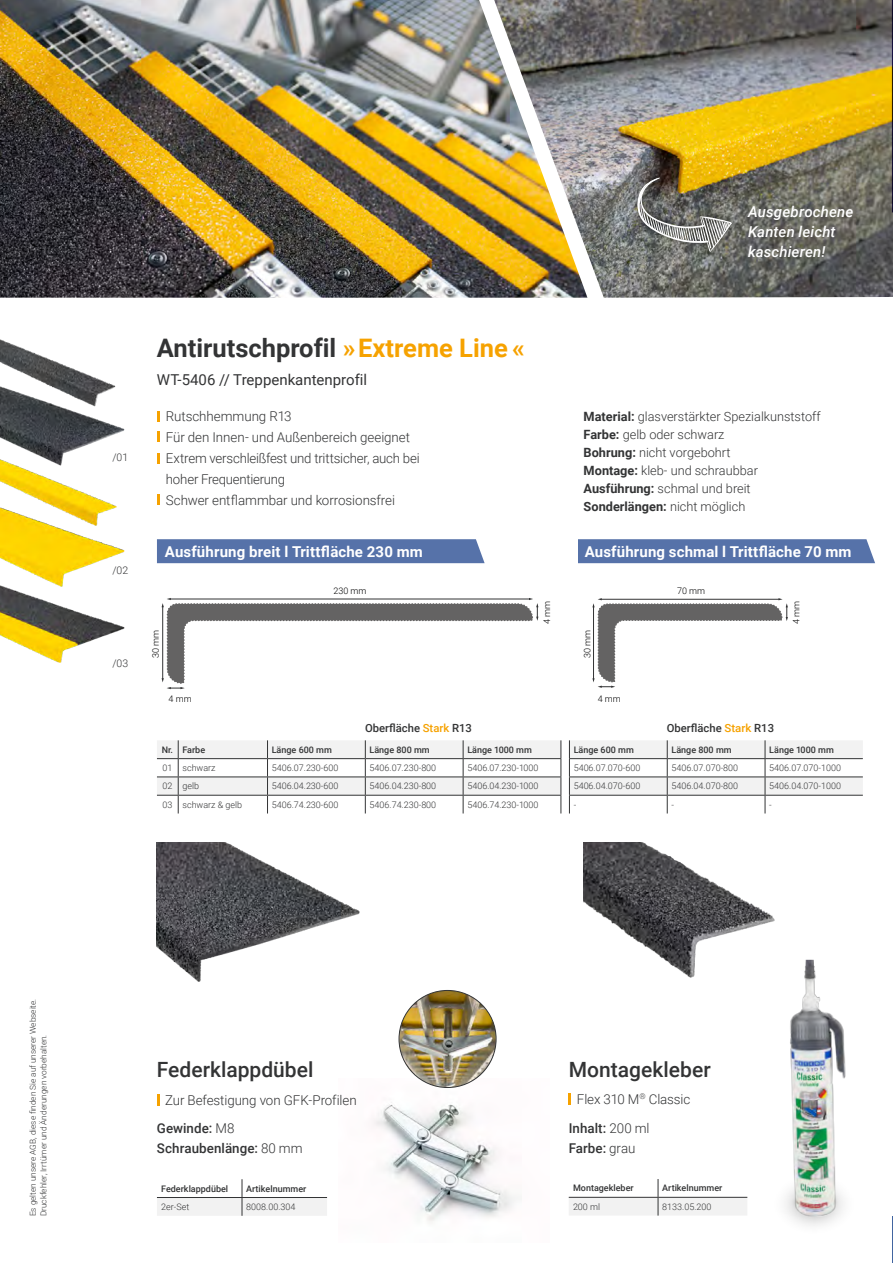
<style>
.page{position:relative;width:893px;height:1263px;background:#fff}
.page>*{position:absolute;margin:0;border:0;box-sizing:border-box;transform-origin:0 0}
.t1{font:700 25.5px "Roboto";color:#333435}
.t2{font:500 21px "Roboto";color:#333435}
.t3{font:700 15px "Roboto";letter-spacing:.01em;color:#fff}
.t4{font:italic 500 15px/19.5px "Roboto";letter-spacing:.01em;color:#fff}
.t5{font:15px "Roboto";color:#333435}
.t6{font:300 13.5px/21px "Roboto";letter-spacing:-.01em;color:#333435}
.t7{font:500 13.5px/19.5px "Roboto";letter-spacing:.005em;color:#333435}
.t8{font:300 12.75px/18px "Roboto";color:#333435}
.t9{font:500 11.25px "Roboto";color:#333435}
.t10{font:300 10.5px "Roboto";color:#333435}
.t11{font:300 9px "Roboto";color:#333435}
.t12{font:500 9px "Roboto";color:#333435}
.t13{font:300 9px "Roboto";color:#000}
.t14{font:300 8.25px/10.5px "Roboto";color:#333435}
.s1{color:#f6a200}
.s2{font-weight:700}
.s3{font-weight:500}
.s4{font-weight:300}
</style>
<div class="page">
<img style="left:0;top:0;width:494px;height:298px">
<img style="left:494px;top:0;width:399px;height:298px">
<svg style="left:619px;top:164px;width:129px;height:101px;background:#807b67"></svg>
<img style="left:0;top:339px;width:84px;height:34px">
<svg style="left:162px;top:598px;width:376px;height:91px"></svg>
<svg style="left:592px;top:598px;width:196px;height:90px"></svg>
<img style="left:157px;top:842px;width:203px;height:140px">
<svg style="left:157px;top:494px;width:2px;height:11px"></svg>
<div style="left:157px;top:539px;width:328px;height:24px;background:#5672a9"></div>
<div style="left:578px;top:539px;width:297px;height:24px;background:#5672a9"></div>
<svg style="left:892px;top:0;width:1px;height:213px"></svg>
<hr style="left:892px;top:1216px;width:1px;height:47px;background:#4265a0">
<img style="left:1px;top:373px;width:123px;height:98px">
<img style="left:1px;top:471px;width:123px;height:81px">
<img style="left:1px;top:552px;width:123px;height:111px">
<img style="left:373px;top:1087px;width:143px;height:135px">
<img style="left:399px;top:990px;width:97px;height:97px">
<img style="left:584px;top:842px;width:191px;height:136px">
<img style="left:754px;top:960px;width:92px;height:266px">
<svg style="left:157px;top:1094px;width:2px;height:12px"></svg>
<svg style="left:569px;top:1093px;width:2px;height:12px"></svg>
<svg style="left:569px;top:1179px;width:178px;height:36px"></svg>
<svg style="left:157px;top:1179px;width:170px;height:37px"></svg>
<svg style="left:157px;top:740px;width:706px;height:73px"></svg>
<svg style="left:157px;top:453px;width:2px;height:11px"></svg>
<svg style="left:157px;top:431px;width:2px;height:11px"></svg>
<svg style="left:157px;top:411px;width:2px;height:11px"></svg>
<h3 class="t4" style="left:748px;top:202px;width:107px">Ausgebrochene<br>Kanten leicht kaschieren!</h3>
<p class="t10" style="left:112px;top:450px;width:17px">/01</p>
<p class="t10" style="left:112px;top:563px;width:17px">/02</p>
<p class="t10" style="left:112px;top:655px;width:17px">/03</p>
<h1 class="t1" style="left:157px;top:330px;width:370px">Antirutschprofil <span class="s1">» Extreme Line «</span></h1>
<h3 class="t5" style="left:157px;top:369px;width:212px">WT-5406 // Treppenkantenprofil</h3>
<h3 class="t6" style="left:166px;top:405px;width:255px">Rutschhemmung R13<br>Für den Innen- und Außenbereich geeignet Extrem verschleißfest und trittsicher, auch bei hoher Frequentierung<br>Schwer entflammbar und korrosionsfrei</h3>
<h3 class="t8" style="left:584px;top:407px;width:239px"><span class="s2">Material:</span> glasverstärkter Spezialkunststoff<br><span class="s2">Farbe:</span> gelb oder schwarz<br><span class="s2">Bohrung:</span> nicht vorgebohrt<br><span class="s2">Montage:</span> kleb- und schraubbar<br><span class="s2">Ausführung:</span> schmal und breit<br><span class="s2">Sonderlängen:</span> nicht möglich</h3>
<h3 class="t3" style="left:165px;top:541px;width:259px">Ausführung breit l Trittfläche 230 mm</h3>
<h3 class="t3" style="left:585px;top:541px;width:268px">Ausführung schmal l Trittfläche 70 mm</h3>
<p class="t13" style="left:149px;top:658px;width:30px;rotate:-90deg">30 mm</p>
<p class="t13" style="left:169px;top:692px;width:25px">4 mm</p>
<p class="t13" style="left:333px;top:584px;width:35px">230 mm</p>
<p class="t13" style="left:541px;top:624px;width:25px;rotate:-90deg">4 mm</p>
<p class="t13" style="left:581px;top:658px;width:30px;rotate:-90deg">30 mm</p>
<p class="t13" style="left:598px;top:692px;width:25px">4 mm</p>
<p class="t13" style="left:677px;top:584px;width:30px">70 mm</p>
<p class="t9" style="left:365px;top:720px;width:108px">Oberfläche <span class="s1">Stark</span> R13</p>
<p class="t9" style="left:667px;top:720px;width:109px">Oberfläche <span class="s1">Stark</span> R13</p>
<p class="t13" style="left:790px;top:624px;width:25px;rotate:-90deg">4 mm</p>
<p class="t12" style="left:162px;top:743px;width:45px">Nr. Farbe</p>
<p class="t12" style="left:272px;top:743px;width:62px">Länge 600 mm</p>
<p class="t12" style="left:370px;top:743px;width:62px">Länge 800 mm</p>
<p class="t12" style="left:467px;top:743px;width:66px">Länge 1000 mm</p>
<p class="t12" style="left:574px;top:743px;width:62px">Länge 600 mm</p>
<p class="t12" style="left:671px;top:743px;width:62px">Länge 800 mm</p>
<p class="t12" style="left:769px;top:743px;width:66px">Länge 1000 mm</p>
<p class="t11" style="left:162px;top:762px;width:55px">01 schwarz</p>
<p class="t11" style="left:272px;top:762px;width:68px">5406.07.230-600</p>
<p class="t11" style="left:370px;top:762px;width:68px">5406.07.230-800</p>
<p class="t11" style="left:467px;top:762px;width:73px">5406.07.230-1000</p>
<p class="t11" style="left:574px;top:762px;width:68px">5406.07.070-600</p>
<p class="t11" style="left:671px;top:762px;width:68px">5406.07.070-800</p>
<p class="t11" style="left:769px;top:762px;width:73px">5406.07.070-1000</p>
<p class="t11" style="left:162px;top:780px;width:38px">02 gelb</p>
<p class="t11" style="left:272px;top:780px;width:68px">5406.04.230-600</p>
<p class="t11" style="left:370px;top:780px;width:68px">5406.04.230-800</p>
<p class="t11" style="left:467px;top:780px;width:73px">5406.04.230-1000</p>
<p class="t11" style="left:574px;top:780px;width:68px">5406.04.070-600</p>
<p class="t11" style="left:671px;top:780px;width:68px">5406.04.070-800</p>
<p class="t11" style="left:769px;top:780px;width:73px">5406.04.070-1000</p>
<p class="t11" style="left:162px;top:798px;width:81px">03 schwarz &amp; gelb</p>
<p class="t11" style="left:272px;top:798px;width:68px">5406.74.230-600</p>
<p class="t11" style="left:370px;top:798px;width:68px">5406.74.230-800</p>
<p class="t11" style="left:467px;top:798px;width:73px">5406.74.230-1000</p>
<p class="t11" style="left:574px;top:798px;width:4px">-</p>
<p class="t11" style="left:671px;top:798px;width:4px">-</p>
<p class="t11" style="left:769px;top:798px;width:4px">-</p>
<p class="t14" style="left:27px;top:1216px;width:219px;rotate:-90deg">Es gelten unsere AGB, diese finden Sie auf unserer Webseite.<br>Druckfehler, Irrtümer und Änderungen vorbehalten.</p>
<h2 class="t2" style="left:157px;top:1055px;width:158px">Federklappdübel</h2>
<h3 class="t6" style="left:157px;top:1086px;width:201px;line-height:28.2px;text-indent:8px">Zur Befestigung von GFK-Profilen<br><span class="s3">Gewinde:</span> M8</h3>
<h3 class="t7" style="left:157px;top:1138px;width:147px">Schraubenlänge: <span class="s4">80 mm</span></h3>
<p class="t12" style="left:161px;top:1182px;width:69px">Federklappdübel</p>
<p class="t12" style="left:246px;top:1182px;width:62px">Artikelnummer</p>
<p class="t11" style="left:161px;top:1201px;width:30px">2er-Set</p>
<p class="t11" style="left:246px;top:1201px;width:51px">8008.00.304</p>
<h2 class="t2" style="left:569px;top:1055px;width:144px">Montagekleber</h2>
<h3 class="t6" style="left:577px;top:1088px;width:115px">Flex 310 M<sup>®</sup> Classic</h3>
<h3 class="t7" style="left:569px;top:1118px;width:82px">Inhalt: <span class="s4">200 ml<br></span>Farbe: <span class="s4">grau</span></h3>
<p class="t12" style="left:573px;top:1182px;width:62px">Montagekleber</p>
<p class="t12" style="left:662px;top:1182px;width:62px">Artikelnummer</p>
<p class="t11" style="left:573px;top:1200px;width:29px">200 ml</p>
<p class="t11" style="left:662px;top:1200px;width:51px">8133.05.200</p>
</div>
